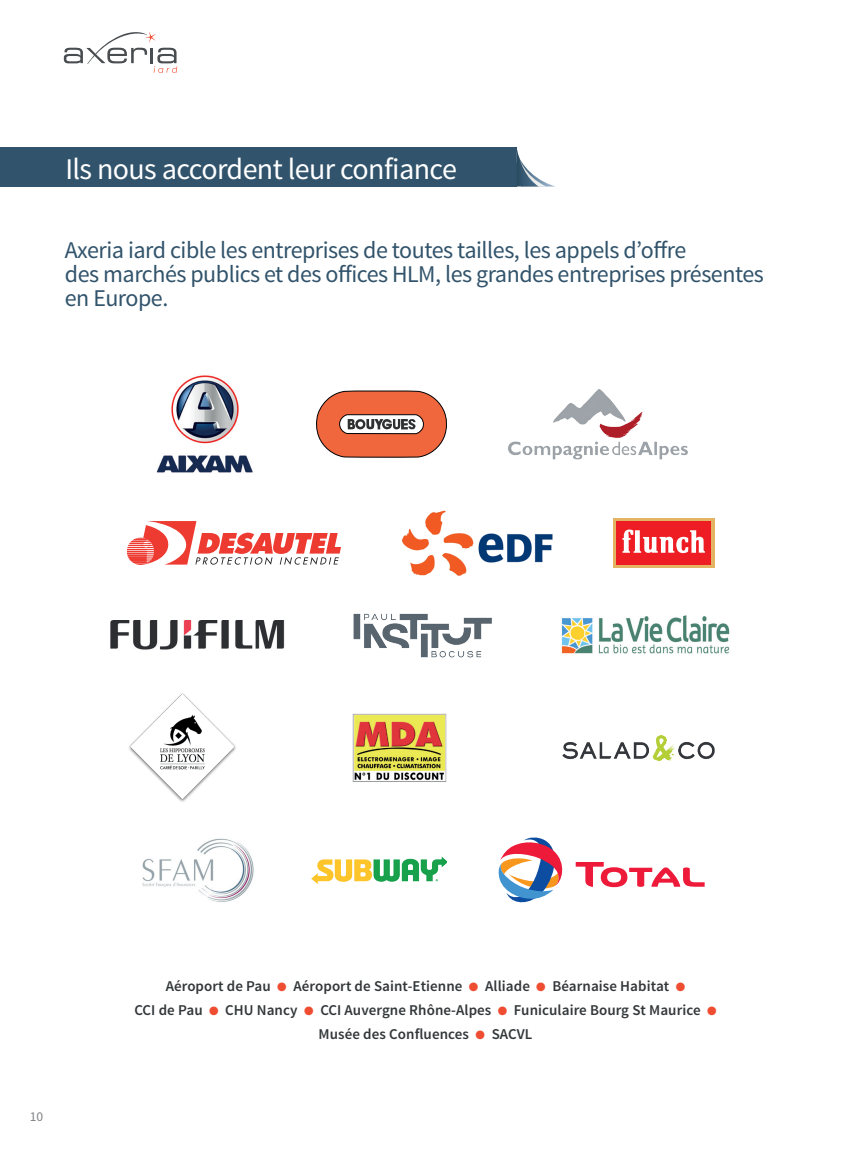
<style>
.page{position:relative;width:851px;height:1149px;background:#fff}
.page>*{position:absolute;margin:0;border:0;box-sizing:border-box;transform-origin:0 0}
.t1{font:30px "Source Sans Pro";letter-spacing:-.02em;color:#fff}
.t2{font:24px/24px "Source Sans Pro";letter-spacing:-.02em;color:#31536b}
.t3{font:600 15px/24px "Source Sans Pro";letter-spacing:.005em;color:#323739;text-align:center}
.t4{font:13.5px "Source Sans Pro";color:#808285}
.s1{color:#ef4d32}
</style>
<div class="page">
<svg style="left:64px;top:32px;width:113px;height:41px"></svg>
<div style="left:0;top:147px;width:516px;height:39px;background:#31536b"></div>
<svg style="left:516px;top:148px;width:38px;height:38px"></svg>
<svg style="left:316px;top:390px;width:131px;height:68px"></svg>
<img style="left:508px;top:389px;width:180px;height:70px">
<img style="left:157px;top:375px;width:96px;height:98px">
<svg style="left:613px;top:518px;width:101px;height:49px"></svg>
<div style="left:616px;top:521px;width:95px;height:43px;background:#ee1d23"></div>
<svg style="left:622px;top:529px;width:82px;height:24px"></svg>
<svg style="left:127px;top:521px;width:214px;height:43px"></svg>
<img style="left:401px;top:510px;width:151px;height:66px">
<img style="left:562px;top:735px;width:152px;height:25px">
<img style="left:129px;top:693px;width:107px;height:109px">
<img style="left:352px;top:713px;width:94px;height:69px">
<svg style="left:575px;top:862px;width:129px;height:24px"></svg>
<svg style="left:498px;top:837px;width:65px;height:66px"></svg>
<img style="left:311px;top:856px;width:135px;height:27px">
<img style="left:142px;top:838px;width:112px;height:64px">
<img style="left:561px;top:615px;width:169px;height:39px">
<img style="left:353px;top:613px;width:139px;height:45px">
<img style="left:110px;top:620px;width:175px;height:30px">
<p class="t1" style="left:65px;top:150px;width:393px">Ils nous accordent leur confiance</p>
<p class="t2" style="left:65px;top:238px;width:700px">Axeria iard cible les entreprises de toutes tailles, les appels d’offre<br>des marchés publics et des offices HLM, les grandes entreprises présentes en Europe.</p>
<p class="t4" style="left:30px;top:1107px;width:15px">10</p>
<p class="t3" style="left:134px;top:973px;width:583px">Aéroport de Pau <span class="s1">●</span> Aéroport de Saint-Etienne <span class="s1">●</span> Alliade <span class="s1">●</span> Béarnaise Habitat <span class="s1">●<br></span>CCI de Pau <span class="s1">●</span> CHU Nancy <span class="s1">●</span> CCI Auvergne Rhône-Alpes <span class="s1">●</span> Funiculaire Bourg St Maurice <span class="s1">●</span></p>
<p class="t3" style="left:318px;top:1021px;width:215px">Musée des Confluences <span class="s1">●</span> SACVL</p>
</div>
